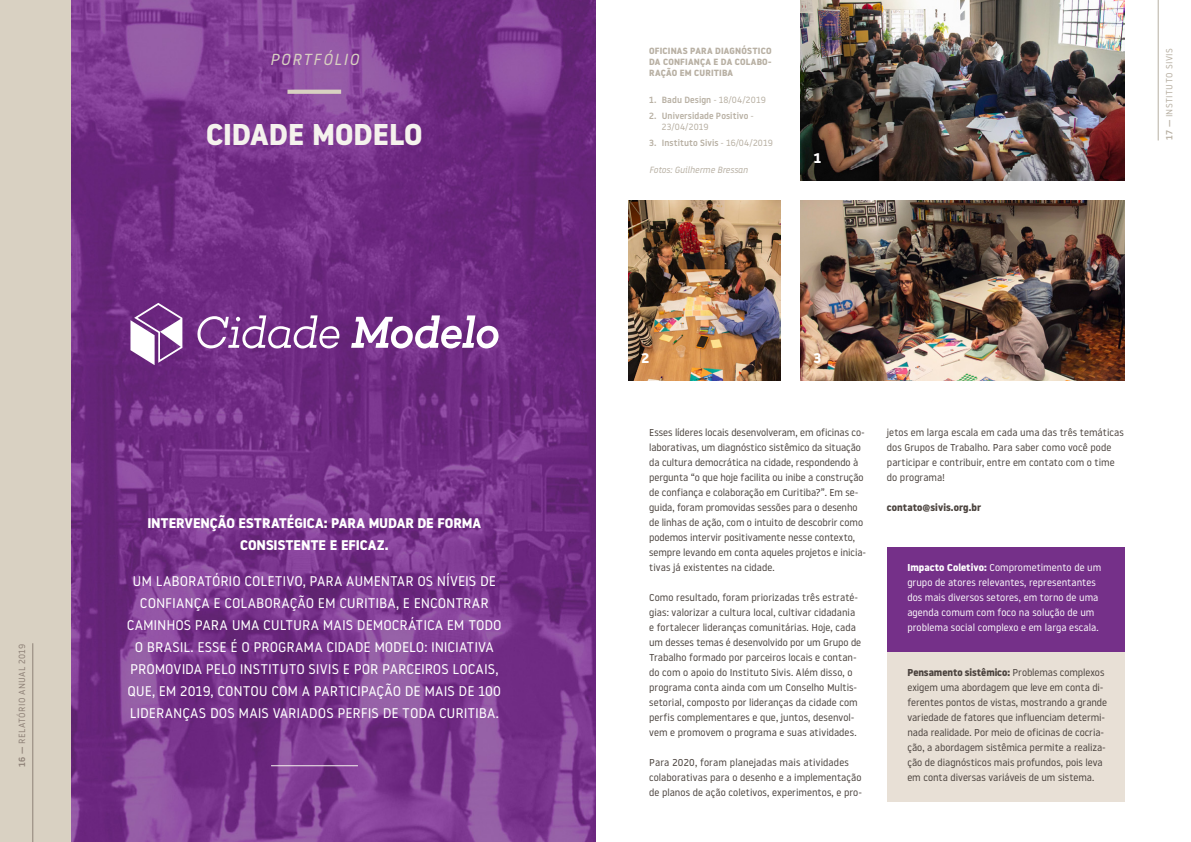
<style>
.page{position:relative;width:1191px;height:842px;background:#fff}
.page>*{position:absolute;margin:0;border:0;box-sizing:border-box;transform-origin:0 0}
.t1{font:700 30px "Noway";color:#f5f2ed}
.t2{font:italic 16px "Noway";letter-spacing:.1em;color:#d8d0c1}
.t3{font:14px/22px "Noway";color:#fff;text-align:center}
.t4{font:700 14px/22px "Noway";letter-spacing:-.005em;color:#fff;text-align:center}
.t5{font:10px/15px "Noway";color:#4a423d}
.t6{font:10px/15px "Noway";letter-spacing:.005em;color:#fff}
.t7{font:700 10px "Noway";letter-spacing:.005em;color:#4a423d}
.t8{font:500 9px/11px "Noway";letter-spacing:.01em;color:#b8b0a3}
.t9{font:700 9px/11px "Noway";letter-spacing:.02em;color:#b8b0a3;text-align:justify}
.t10{font:italic 9px "Noway";color:#b8b0a3}
.t11{font:9px "Noway";letter-spacing:.04em;color:#8f8278}
.t12{font:9px "Noway";letter-spacing:.04em;color:#b8b0a3}
.s1{font-weight:500}
.s2{font-weight:400}
.s3{font-weight:700}
</style>
<div class="page">
<hr style="left:1157px;top:0;width:1px;height:140px;background:#b8b0a3">
<img style="left:71px;top:0;width:524px;height:842px">
<div style="left:0;top:0;width:71px;height:842px;background:#d9d1c2"></div>
<hr style="left:32px;top:643px;width:1px;height:199px;background:#8e8277">
<svg style="left:287px;top:90px;width:54px;height:4px"></svg>
<hr style="left:271px;top:765px;width:87px;height:1px;background:#f5f2ed">
<svg style="left:196px;top:315px;width:144px;height:33px"></svg>
<svg style="left:351px;top:315px;width:147px;height:33px"></svg>
<svg style="left:130px;top:303px;width:52px;height:62px"></svg>
<div style="left:887px;top:547px;width:237px;height:105px;background:#753089"></div>
<div style="left:887px;top:652px;width:237px;height:150px;background:#e8e0d6"></div>
<img style="left:801px;top:0;width:323px;height:180px">
<img style="left:628px;top:200px;width:152px;height:180px">
<img style="left:801px;top:200px;width:323px;height:180px">
<h2 class="t2" style="left:270px;top:48px;width:91px">PORTFÓLIO</h2>
<h1 class="t1" style="left:206px;top:117px;width:218px">CIDADE MODELO</h1>
<p class="t11" style="left:16px;top:767px;width:125px;rotate:-90deg"><span class="s1">16 —</span> RELATÓRIO ANUAL 2019</p>
<h3 class="t4" style="left:147px;top:512px;width:335px">INTERVENÇÃO ESTRATÉGICA: PARA MUDAR DE FORMA<br>CONSISTENTE E EFICAZ.</h3>
<p class="t3" style="left:127px;top:569px;width:376px">UM LABORATÓRIO COLETIVO, PARA AUMENTAR OS NÍVEIS DE CONFIANÇA E COLABORAÇÃO EM CURITIBA, E ENCONTRAR CAMINHOS PARA UMA CULTURA MAIS DEMOCRÁTICA EM TODO O BRASIL. ESSE É O PROGRAMA CIDADE MODELO: INICIATIVA PROMOVIDA PELO INSTITUTO SIVIS E POR PARCEIROS LOCAIS, QUE, EM 2019, CONTOU COM A PARTICIPAÇÃO DE MAIS DE 100<br>LIDERANÇAS DOS MAIS VARIADOS PERFIS DE TODA CURITIBA.</p>
<p class="t9" style="left:649px;top:45px;width:124px">OFICINAS PARA DIAGNÓSTICO DA CONFIANÇA E DA COLABO-RAÇÃO EM CURITIBA</p>
<p class="t8" style="left:649px;top:94px;width:118px">1. Badu Design <span class="s2">- 18/04/2019</span></p>
<p class="t8" style="left:662px;top:110px;width:93px;text-indent:-13px">2. Universidade Positivo <span class="s2">-<br>23/04/2019</span></p>
<p class="t8" style="left:649px;top:137px;width:125px">3. Instituto Sivis <span class="s2">- 16/04/2019</span></p>
<p class="t10" style="left:649px;top:163px;width:100px">Fotos: Guilherme Bressan</p>
<h3 class="t4" style="left:814px;top:147px;width:9px">1</h3>
<p class="t12" style="left:1163px;top:140px;width:93px;rotate:-90deg"><span class="s1">17 —</span> INSTITUTO SIVIS</p>
<h3 class="t4" style="left:641px;top:347px;width:9px">2</h3>
<h3 class="t4" style="left:813px;top:347px;width:9px">3</h3>
<p class="t5" style="left:649px;top:424px;width:218px">Esses líderes locais desenvolveram, em oficinas co&shy;laborativas, um diagnóstico sistêmico da situação da cultura democrática na cidade, respondendo à pergunta “o que hoje facilita ou inibe a construção de confiança e colaboração em Curitiba?”. Em se&shy;guida, foram promovidas sessões para o desenho de linhas de ação, com o intuito de descobrir como podemos intervir positivamente nesse contexto, sempre levando em conta aqueles projetos e inicia&shy;tivas já existentes na cidade.</p>
<p class="t5" style="left:649px;top:589px;width:213px">Como resultado, foram priorizadas três estraté&shy;gias: valorizar a cultura local, cultivar cidadania e fortalecer lideranças comunitárias. Hoje, cada um desses temas é desenvolvido por um Grupo de Trabalho formado por parceiros locais e contan&shy;do com o apoio do Instituto Sivis. Além disso, o programa conta ainda com um Conselho Multis&shy;setorial, composto por lideranças da cidade com perfis complementares e que, juntos, desenvol&shy;vem e promovem o programa e suas atividades.</p>
<p class="t5" style="left:649px;top:754px;width:214px">Para 2020, foram planejadas mais atividades colaborativas para o desenho e a implementação de planos de ação coletivos, experimentos, e pro-</p>
<p class="t5" style="left:887px;top:424px;width:238px">jetos em larga escala em cada uma das três temáticas dos Grupos de Trabalho. Para saber como você pode participar e contribuir, entre em contato com o time do programa!</p>
<p class="t7" style="left:887px;top:502px;width:96px">contato@sivis.org.br</p>
<p class="t6" style="left:907px;top:559px;width:195px"><span class="s3">Impacto Coletivo:</span> Comprometimento de um grupo de atores relevantes, representantes dos mais diversos setores, em torno de uma agenda comum com foco na solução de um problema social complexo e em larga escala.</p>
<p class="t5" style="left:907px;top:664px;width:201px"><span class="s3">Pensamento sistêmico:</span> Problemas complexos exigem uma abordagem que leve em conta di&shy;ferentes pontos de vistas, mostrando a grande variedade de fatores que influenciam determi&shy;nada realidade. Por meio de oficinas de cocria&shy;ção, a abordagem sistêmica permite a realiza&shy;ção de diagnósticos mais profundos, pois leva em conta diversas variáveis de um sistema.</p>
</div>
